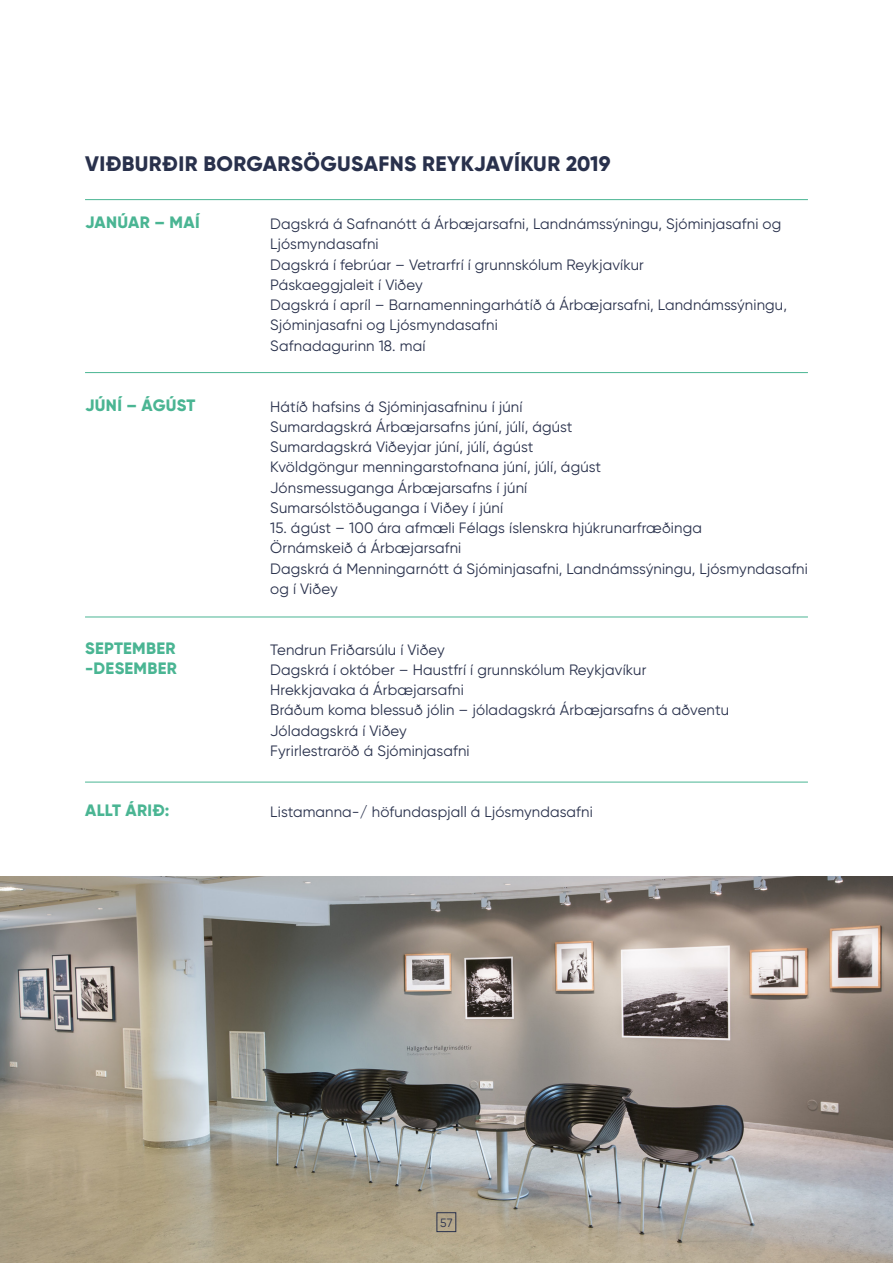
<style>
.page{position:relative;width:893px;height:1263px;background:#fff}
.page>*{position:absolute;margin:0;border:0;box-sizing:border-box;transform-origin:0 0}
.t1{font:800 21px "Gilroy";letter-spacing:.02em;color:#29314c}
.t2{font:800 16.5px/20.2px "Gilroy";letter-spacing:.02em;color:#4ab593}
.t3{font:15px/20.2px "Gilroy";letter-spacing:.01em;color:#29314c}
.t4{font:12px "Gilroy";color:#29314c}
</style>
<div class="page">
<hr style="left:85px;top:372px;width:723px;height:1px;background:#4ab593">
<hr style="left:85px;top:617px;width:723px;height:1px;background:#4ab593">
<hr style="left:85px;top:782px;width:723px;height:1px;background:#4ab593">
<hr style="left:85px;top:199px;width:723px;height:1px;background:#4ab593">
<img style="left:0;top:876px;width:893px;height:387px">
<div style="left:437px;top:1212px;width:19px;height:20px;border:1px solid #29314c"></div>
<h1 class="t1" style="left:85px;top:151px;width:527px">VIÐBURÐIR BORGARSÖGUSAFNS REYKJAVÍKUR 2019</h1>
<p class="t2" style="left:85px;top:212px;width:116px">JANÚAR – MAÍ</p>
<p class="t3" style="left:270px;top:214px;width:518px">Dagskrá á Safnanótt á Árbæjarsafni, Landnámssýningu, Sjóminjasafni og Ljósmyndasafni<br>Dagskrá í febrúar – Vetrarfrí í grunnskólum Reykjavíkur<br>Páskaeggjaleit í Viðey<br>Dagskrá í apríl – Barnamenningarhátíð á Árbæjarsafni, Landnámssýningu, Sjóminjasafni og Ljósmyndasafni<br>Safnadagurinn 18. maí</p>
<p class="t2" style="left:85px;top:395px;width:112px">JÚNÍ – ÁGÚST</p>
<p class="t3" style="left:270px;top:396px;width:332px">Hátíð hafsins á Sjóminjasafninu í júní Sumardagskrá Árbæjarsafns júní, júlí, ágúst Sumardagskrá Viðeyjar júní, júlí, ágúst Kvöldgöngur menningarstofnana júní, júlí, ágúst Jónsmessuganga Árbæjarsafns í júní Sumarsólstöðuganga í Viðey í júní</p>
<p class="t3" style="left:270px;top:517px;width:539px">15. ágúst – 100 ára afmæli Félags íslenskra hjúkrunarfræðinga<br>Örnámskeið á Árbæjarsafni<br>Dagskrá á Menningarnótt á Sjóminjasafni, Landnámssýningu, Ljósmyndasafni og í Viðey</p>
<p class="t2" style="left:85px;top:638px;width:93px">SEPTEMBER -DESEMBER</p>
<p class="t3" style="left:270px;top:639px;width:461px">Tendrun Friðarsúlu í Viðey<br>Dagskrá í október – Haustfrí í grunnskólum Reykjavíkur Hrekkjavaka á Árbæjarsafni<br>Bráðum koma blessuð jólin – jóladagskrá Árbæjarsafns á aðventu Jóladagskrá í Viðey<br>Fyrirlestraröð á Sjóminjasafni</p>
<p class="t2" style="left:85px;top:800px;width:86px">ALLT ÁRIÐ:</p>
<p class="t3" style="left:270px;top:801px;width:324px">Listamanna-/ höfundaspjall á Ljósmyndasafni</p>
<p class="t4" style="left:440px;top:1215px;width:14px">57</p>
</div>
